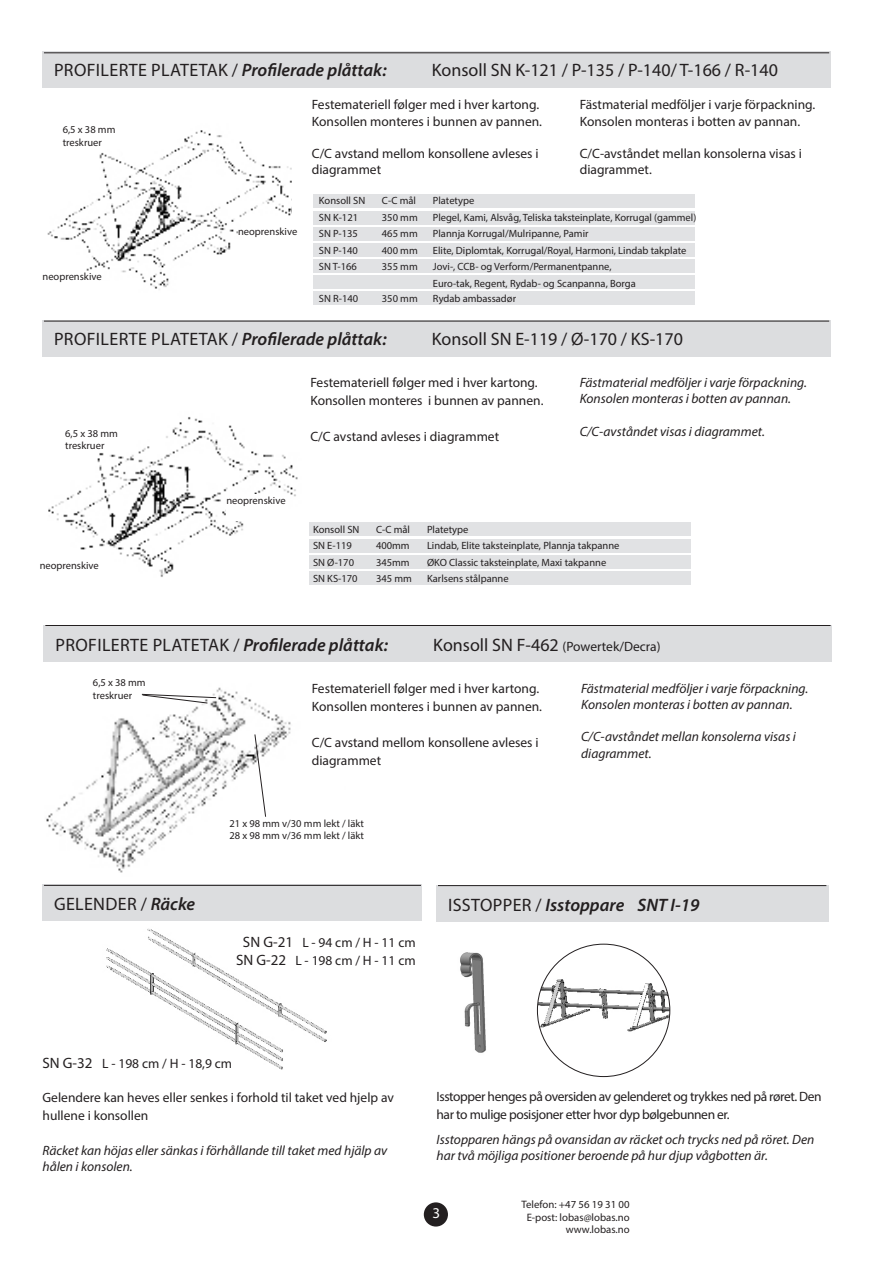
<style>
.page{position:relative;width:893px;height:1263px;background:#fff}
.page>*{position:absolute;margin:0;border:0;box-sizing:border-box;transform-origin:0 0}
.t1{font:18px "Myriad Pro";letter-spacing:.02em;color:#231f20}
.t2{font:18px "Myriad Pro";color:#231f20}
.t3{font:italic 600 18px "Myriad Pro";color:#231f20}
.t4{font:15px "Myriad Pro";color:#fff}
.t5{font:13.5px/18px "Myriad Pro";color:#231f20}
.t6{font:italic 13.5px/16.2px "Myriad Pro";color:#231f20}
.t7{font:13.5px/18px "Myriad Pro";letter-spacing:-.03em;color:#231f20}
.t8{font:10.8px/12.3px "Myriad Pro";color:#231f20;text-align:right}
.t9{font:10.5px/12.6px "Myriad Pro";color:#231f20}
.s1{font-weight:600;font-style:italic}
.s2{font-size:18px}
.s3{font-weight:400;font-style:normal}
.s4{font-size:15px}
</style>
<div class="page">
<div style="left:424px;top:1202px;width:24px;height:24px;background:#231f20;border-radius:50%"></div>
<img style="left:48px;top:417px;width:250px;height:160px">
<img style="left:47px;top:130px;width:245px;height:160px">
<div style="left:310px;top:523px;width:381px;height:13px;background:#e1e2e4"></div>
<div style="left:310px;top:540px;width:381px;height:13px;background:#e1e2e4"></div>
<div style="left:310px;top:556px;width:381px;height:13px;background:#e1e2e4"></div>
<div style="left:310px;top:572px;width:381px;height:13px;background:#e1e2e4"></div>
<div style="left:313px;top:259px;width:381px;height:14px;background:#e1e2e4"></div>
<div style="left:313px;top:275px;width:381px;height:14px;background:#e1e2e4"></div>
<div style="left:313px;top:291px;width:381px;height:14px;background:#e1e2e4"></div>
<div style="left:313px;top:195px;width:381px;height:13px;background:#e1e2e4"></div>
<div style="left:313px;top:212px;width:381px;height:13px;background:#e1e2e4"></div>
<div style="left:313px;top:227px;width:381px;height:14px;background:#e1e2e4"></div>
<div style="left:313px;top:243px;width:381px;height:14px;background:#e1e2e4"></div>
<div style="left:226px;top:495px;width:60px;height:26px;background:#fff"></div>
<div style="left:43px;top:51px;width:788px;height:36px;background:#dcdddf"></div>
<hr style="left:44px;top:52px;width:785px;height:1px;background:#231f20">
<div style="left:43px;top:320px;width:788px;height:36px;background:#dcdddf"></div>
<hr style="left:44px;top:321px;width:785px;height:1px;background:#231f20">
<img style="left:46px;top:687px;width:245px;height:186px">
<svg style="left:141px;top:693px;width:76px;height:11px"></svg>
<svg style="left:254px;top:733px;width:13px;height:85px"></svg>
<div style="left:44px;top:625px;width:788px;height:37px;background:#dcdddf"></div>
<hr style="left:45px;top:625px;width:786px;height:1px;background:#231f20">
<img style="left:106px;top:928px;width:221px;height:141px">
<img style="left:460px;top:952px;width:26px;height:101px">
<img style="left:537px;top:957px;width:133px;height:84px">
<div style="left:43px;top:884px;width:379px;height:37px;background:#dcdddf"></div>
<div style="left:437px;top:885px;width:392px;height:37px;background:#dcdddf"></div>
<hr style="left:438px;top:885px;width:388px;height:1px;background:#231f20">
<hr style="left:44px;top:885px;width:377px;height:1px;background:#231f20">
<h1 class="t1" style="left:54px;top:59px;width:334px">PROFILERTE PLATETAK / <span class="s1">Profilerade plåttak:</span></h1>
<h1 class="t2" style="left:432px;top:59px;width:347px">Konsoll SN K-121 / P-135 / P-140/ T-166 / R-140</h1>
<p class="t5" style="left:580px;top:97px;width:237px;line-height:16.2px">Fästmaterial medföljer i varje förpackning.<br>Konsolen monteras i botten av pannan.</p>
<p class="t5" style="left:580px;top:145px;width:224px;line-height:16.2px">C/C-avståndet mellan konsolerna visas i diagrammet.</p>
<p class="t5" style="left:312px;top:97px;width:232px;line-height:16.2px">Festemateriell følger med i hver kartong.<br>Konsollen monteres i bunnen av pannen.</p>
<p class="t5" style="left:312px;top:145px;width:228px;line-height:16.2px">C/C avstand mellom konsollene avleses i diagrammet</p>
<p class="t9" style="left:63px;top:123px;width:54px">6,5 x 38 mm treskruer</p>
<p class="t9" style="left:43px;top:270px;width:61px">neoprenskive</p>
<p class="t9" style="left:238px;top:225px;width:61px">neoprenskive</p>
<p class="t9" style="left:319px;top:194px;width:48px">Konsoll SN</p>
<p class="t9" style="left:382px;top:194px;width:36px">C-C mål</p>
<p class="t9" style="left:433px;top:194px;width:43px">Platetype</p>
<p class="t9" style="left:319px;top:211px;width:41px">SN K-121</p>
<p class="t9" style="left:382px;top:211px;width:37px">350 mm</p>
<p class="t9" style="left:433px;top:211px;width:265px">Plegel, Kami, Alsvåg, Teliska taksteinplate, Korrugal (gammel)</p>
<p class="t9" style="left:319px;top:227px;width:41px">SN P-135</p>
<p class="t9" style="left:382px;top:227px;width:37px">465 mm</p>
<p class="t9" style="left:433px;top:227px;width:157px">Plannja Korrugal/Mulripanne, Pamir</p>
<p class="t9" style="left:319px;top:244px;width:41px">SN P-140</p>
<p class="t9" style="left:382px;top:244px;width:37px">400 mm</p>
<p class="t9" style="left:433px;top:244px;width:255px">Elite, Diplomtak, Korrugal/Royal, Harmoni, Lindab takplate</p>
<p class="t9" style="left:319px;top:260px;width:39px">SN T-166</p>
<p class="t9" style="left:382px;top:260px;width:37px">355 mm</p>
<p class="t9" style="left:433px;top:258px;width:204px;line-height:16.5px">Jovi-, CCB- og Verform/Permanentpanne,<br>Euro-tak, Regent, Rydab- og Scanpanna, Borga</p>
<p class="t9" style="left:319px;top:292px;width:41px">SN R-140</p>
<p class="t9" style="left:382px;top:292px;width:37px">350 mm</p>
<p class="t9" style="left:433px;top:292px;width:85px">Rydab ambassadør</p>
<h1 class="t1" style="left:54px;top:328px;width:334px">PROFILERTE PLATETAK / <span class="s1">Profilerade plåttak:</span></h1>
<h1 class="t2" style="left:432px;top:328px;width:253px">Konsoll SN E-119 / Ø-170 / KS-170</h1>
<p class="t6" style="left:580px;top:374px;width:229px">Fästmaterial medföljer i varje förpackning.<br>Konsolen monteras i botten av pannan.</p>
<p class="t6" style="left:580px;top:423px;width:187px">C/C-avståndet visas i diagrammet.</p>
<p class="t5" style="left:310px;top:373px;width:235px">Festemateriell følger med i hver kartong.<br>Konsollen monteres i bunnen av pannen.</p>
<p class="t5" style="left:310px;top:427px;width:190px">C/C avstand avleses i diagrammet</p>
<p class="t9" style="left:65px;top:427px;width:54px">6,5 x 38 mm treskruer</p>
<p class="t9" style="left:40px;top:559px;width:61px">neoprenskive</p>
<p class="t9" style="left:226px;top:494px;width:61px">neoprenskive</p>
<p class="t9" style="left:313px;top:523px;width:48px">Konsoll SN</p>
<p class="t9" style="left:376px;top:523px;width:36px">C-C mål</p>
<p class="t9" style="left:427px;top:523px;width:43px">Platetype</p>
<p class="t9" style="left:313px;top:539px;width:40px">SN E-119</p>
<p class="t9" style="left:376px;top:539px;width:35px">400mm</p>
<p class="t9" style="left:427px;top:539px;width:194px">Lindab, Elite taksteinplate, Plannja takpanne</p>
<p class="t9" style="left:313px;top:556px;width:43px">SN Ø-170</p>
<p class="t9" style="left:376px;top:556px;width:35px">345mm</p>
<p class="t9" style="left:427px;top:556px;width:181px">ØKO Classic taksteinplate, Maxi takpanne</p>
<p class="t9" style="left:313px;top:572px;width:46px">SN KS-170</p>
<p class="t9" style="left:376px;top:572px;width:37px">345 mm</p>
<p class="t9" style="left:427px;top:572px;width:83px">Karlsens stålpanne</p>
<h1 class="t1" style="left:55px;top:634px;width:334px">PROFILERTE PLATETAK / <span class="s1">Profilerade plåttak:</span></h1>
<p class="t5" style="left:433px;top:637px;width:229px"><span class="s2">Konsoll SN F-462</span> (Powertek/Decra)</p>
<p class="t6" style="left:581px;top:680px;width:229px">Fästmaterial medföljer i varje förpackning.<br>Konsolen monteras i botten av pannan.</p>
<p class="t6" style="left:581px;top:728px;width:216px">C/C-avståndet mellan konsolerna visas i diagrammet.</p>
<p class="t9" style="left:93px;top:676px;width:54px">6,5 x 38 mm treskruer</p>
<p class="t5" style="left:312px;top:679px;width:232px">Festemateriell følger med i hver kartong.<br>Konsollen monteres i bunnen av pannen.</p>
<p class="t5" style="left:312px;top:733px;width:228px">C/C avstand mellom konsollene avleses i diagrammet</p>
<p class="t9" style="left:229px;top:816px;width:136px">21 x 98 mm v/30 mm lekt / läkt<br>28 x 98 mm v/36 mm lekt / läkt</p>
<h1 class="t1" style="left:54px;top:893px;width:143px">GELENDER / <span class="s1">Räcke</span></h1>
<h1 class="t3" style="left:448px;top:893px;width:253px"><span class="s3">ISSTOPPER /</span> Isstoppare SNT I-19</h1>
<p class="t5" style="left:236px;top:933px;width:181px;text-align:center"><span class="s4">SN G-21</span> L - 94 cm / H - 11 cm<br><span class="s4">SN G-22</span> L - 198 cm / H - 11 cm</p>
<p class="t5" style="left:43px;top:1055px;width:191px"><span class="s4">SN G-32</span> L - 198 cm / H - 18,9 cm</p>
<p class="t5" style="left:43px;top:1089px;width:353px">Gelendere kan heves eller senkes i forhold til taket ved hjelp av hullene i konsollen</p>
<p class="t6" style="left:43px;top:1142px;width:346px">Räcket kan höjas eller sänkas i förhållande till taket med hjälp av hålen i konsolen.</p>
<p class="t7" style="left:437px;top:1087px;width:387px">Isstopper henges på oversiden av gelenderet og trykkes ned på røret. Den har to mulige posisjoner etter hvor dyp bølgebunnen er.</p>
<p class="t6" style="left:437px;top:1131px;width:379px">Isstopparen hängs på ovansidan av räcket och trycks ned på röret. Den har två möjliga positioner beroende på hur djup vågbotten är.</p>
<h2 class="t4" style="left:432px;top:1204px;width:9px">3</h2>
<p class="t8" style="left:522px;top:1198px;width:110px">Telefon: +47 56 19 31 00<br>E-post: lobas@lobas.no www.lobas.no</p>
</div>
